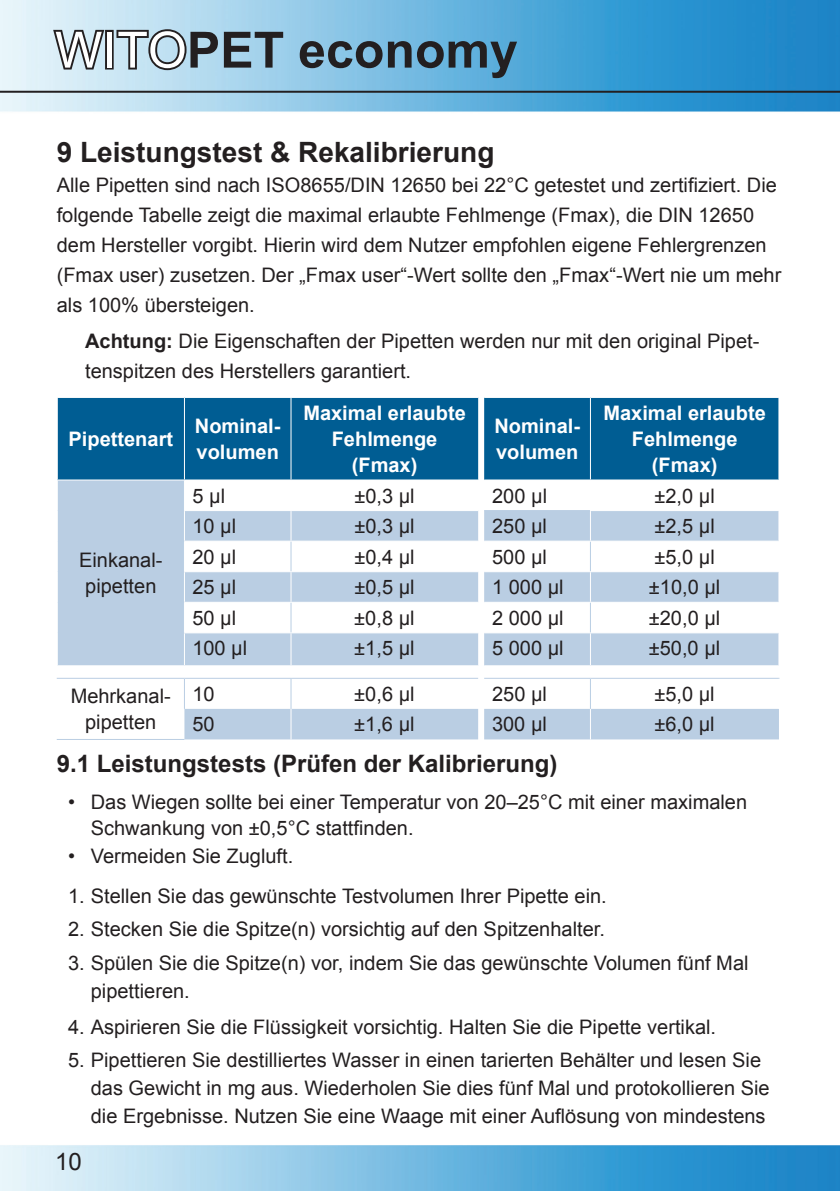
<style>
.page{position:relative;width:840px;height:1191px;background:#fff}
.page>*{position:absolute;margin:0;border:0;box-sizing:border-box;transform-origin:0 0}
.t1{font:700 50px "Arial";color:#231f20}
.t2{font:700 28px "Arial";color:#231f20}
.t3{font:700 24px "Arial";color:#231f20}
.t4{font:24px "Arial";color:#231f20}
.t5{font:20px/30px "Arial";color:#231f20}
.t6{font:700 20px/26px "Arial";color:#fff}
.s1{font-weight:400;color:#fff}
.s2{font-weight:700}
</style>
<div class="page">
<img style="left:0;top:0;width:839px;height:1191px">
<hr style="left:0;top:91px;width:839px;height:2px;background:#231f20">
<svg style="left:51px;top:18px;width:56px;height:67px"></svg>
<div style="left:105px;top:30px;width:9px;height:40px;border:4px solid #231f20"></div>
<svg style="left:114px;top:27px;width:75px;height:46px"></svg>
<div style="left:58px;top:397px;width:720px;height:83px;background:#005d93"></div>
<svg style="left:57px;top:480px;width:721px;height:259px;fill:#bacee3"></svg>
<hr style="left:57px;top:397px;width:127px;height:1px;background:#fff">
<hr style="left:57px;top:398px;width:1px;height:81px;background:#fff">
<hr style="left:184px;top:397px;width:107px;height:1px;background:#fff">
<hr style="left:184px;top:398px;width:1px;height:81px;background:#fff">
<hr style="left:291px;top:397px;width:187px;height:1px;background:#fff">
<hr style="left:290px;top:398px;width:1px;height:81px;background:#fff">
<hr style="left:484px;top:397px;width:106px;height:1px;background:#fff">
<hr style="left:590px;top:397px;width:189px;height:1px;background:#fff">
<hr style="left:589px;top:398px;width:1px;height:81px;background:#fff">
<hr style="left:778px;top:398px;width:1px;height:81px;background:#fff">
<hr style="left:57px;top:479px;width:127px;height:1px;background:#fff">
<hr style="left:57px;top:480px;width:1px;height:30px;background:#fff">
<hr style="left:184px;top:479px;width:107px;height:1px;background:#fff">
<hr style="left:184px;top:480px;width:1px;height:30px;background:#fff">
<hr style="left:291px;top:479px;width:187px;height:1px;background:#fff">
<hr style="left:290px;top:480px;width:1px;height:30px;background:#fff">
<hr style="left:484px;top:479px;width:106px;height:1px;background:#fff">
<hr style="left:590px;top:479px;width:189px;height:1px;background:#fff">
<hr style="left:589px;top:480px;width:1px;height:30px;background:#fff">
<hr style="left:778px;top:480px;width:1px;height:30px;background:#fff">
<hr style="left:57px;top:510px;width:1px;height:31px;background:#fff">
<hr style="left:184px;top:510px;width:107px;height:1px;background:#fff">
<svg style="left:184px;top:511px;width:1px;height:29px"></svg>
<hr style="left:291px;top:510px;width:187px;height:1px;background:#fff">
<svg style="left:290px;top:511px;width:1px;height:29px"></svg>
<hr style="left:589px;top:510px;width:190px;height:1px;background:#fff">
<svg style="left:589px;top:511px;width:1px;height:29px"></svg>
<svg style="left:778px;top:511px;width:1px;height:29px"></svg>
<hr style="left:57px;top:541px;width:1px;height:31px;background:#fff">
<hr style="left:57px;top:572px;width:1px;height:30px;background:#fff">
<hr style="left:184px;top:572px;width:1px;height:30px;background:#fff">
<hr style="left:290px;top:572px;width:1px;height:30px;background:#fff">
<hr style="left:589px;top:572px;width:1px;height:30px;background:#fff">
<hr style="left:778px;top:572px;width:1px;height:30px;background:#fff">
<hr style="left:57px;top:602px;width:1px;height:31px;background:#fff">
<hr style="left:57px;top:633px;width:1px;height:32px;background:#fff">
<hr style="left:184px;top:633px;width:1px;height:32px;background:#fff">
<hr style="left:290px;top:633px;width:1px;height:32px;background:#fff">
<hr style="left:589px;top:633px;width:1px;height:32px;background:#fff">
<hr style="left:778px;top:633px;width:1px;height:32px;background:#fff">
<hr style="left:184px;top:602px;width:107px;height:1px;background:#fff">
<svg style="left:184px;top:603px;width:1px;height:29px"></svg>
<hr style="left:291px;top:602px;width:187px;height:1px;background:#fff">
<hr style="left:590px;top:602px;width:189px;height:1px;background:#fff">
<svg style="left:778px;top:603px;width:1px;height:29px"></svg>
<hr style="left:184px;top:632px;width:107px;height:1px;background:#fff">
<hr style="left:291px;top:632px;width:187px;height:1px;background:#fff">
<hr style="left:590px;top:632px;width:189px;height:1px;background:#fff">
<svg style="left:290px;top:603px;width:1px;height:29px"></svg>
<hr style="left:484px;top:540px;width:106px;height:1px;background:#fff">
<hr style="left:484px;top:571px;width:106px;height:1px;background:#fff">
<hr style="left:484px;top:632px;width:106px;height:1px;background:#fff">
<hr style="left:589px;top:541px;width:1px;height:30px;background:#bacee3">
<hr style="left:484px;top:602px;width:106px;height:1px;background:#fff">
<hr style="left:57px;top:679px;width:1px;height:30px;background:#fff">
<hr style="left:57px;top:709px;width:1px;height:30px;background:#fff">
<svg style="left:589px;top:603px;width:1px;height:29px"></svg>
<hr style="left:57px;top:678px;width:127px;height:1px;background:#bacee3">
<hr style="left:57px;top:739px;width:127px;height:1px;background:#bacee3">
<hr style="left:184px;top:540px;width:107px;height:1px;background:#fff">
<hr style="left:184px;top:541px;width:1px;height:30px;background:#fff">
<hr style="left:291px;top:540px;width:187px;height:1px;background:#fff">
<hr style="left:590px;top:540px;width:189px;height:1px;background:#fff">
<hr style="left:778px;top:541px;width:1px;height:30px;background:#fff">
<hr style="left:184px;top:571px;width:107px;height:1px;background:#fff">
<hr style="left:291px;top:571px;width:187px;height:1px;background:#fff">
<hr style="left:590px;top:571px;width:189px;height:1px;background:#fff">
<hr style="left:290px;top:541px;width:1px;height:30px;background:#bacee3">
<hr style="left:484px;top:510px;width:105px;height:1px;background:#bacee3">
<hr style="left:57px;top:665px;width:127px;height:1px;background:#fff">
<hr style="left:184px;top:665px;width:107px;height:1px;background:#fff">
<hr style="left:291px;top:665px;width:187px;height:1px;background:#fff">
<hr style="left:590px;top:665px;width:189px;height:1px;background:#fff">
<hr style="left:290px;top:709px;width:1px;height:30px;background:#fff">
<hr style="left:589px;top:709px;width:1px;height:30px;background:#fff">
<hr style="left:484px;top:665px;width:106px;height:1px;background:#fff">
<hr style="left:184px;top:678px;width:107px;height:1px;background:#bacee3">
<hr style="left:184px;top:679px;width:1px;height:30px;background:#bacee3">
<hr style="left:291px;top:678px;width:187px;height:1px;background:#bacee3">
<hr style="left:290px;top:679px;width:1px;height:30px;background:#bacee3">
<hr style="left:484px;top:678px;width:106px;height:1px;background:#bacee3">
<hr style="left:590px;top:678px;width:189px;height:1px;background:#bacee3">
<hr style="left:589px;top:679px;width:1px;height:30px;background:#bacee3">
<hr style="left:778px;top:679px;width:1px;height:30px;background:#fff">
<h1 class="t1" style="left:55px;top:17px;width:464px"><span class="s1">WITO</span>PET economy</h1>
<h2 class="t2" style="left:57px;top:134px;width:439px">9 Leistungstest &amp; Rekalibrierung</h2>
<p class="t5" style="left:57px;top:170px;width:725px">Alle Pipetten sind nach ISO8655/DIN 12650 bei 22°C getestet und zertifiziert. Die folgende Tabelle zeigt die maximal erlaubte Fehlmenge (Fmax), die DIN 12650 dem Hersteller vorgibt. Hierin wird dem Nutzer empfohlen eigene Fehlergrenzen (Fmax user) zusetzen. Der „Fmax user“-Wert sollte den „Fmax“-Wert nie um mehr als 100% übersteigen.</p>
<p class="t5" style="left:85px;top:326px;width:675px"><span class="s2">Achtung:</span> Die Eigenschaften der Pipetten werden nur mit den original Pipet&shy;tenspitzen des Herstellers garantiert.</p>
<p class="t6" style="left:68px;top:426px;width:106px">Pipettenart</p>
<p class="t5" style="left:79px;top:547px;width:85px;line-height:26px;text-align:center">Einkanal&shy;pipetten</p>
<p class="t6" style="left:195px;top:413px;width:87px">Nominal&shy;volumen</p>
<p class="t6" style="left:303px;top:400px;width:164px;text-align:center">Maximal erlaubte<br>Fehlmenge (Fmax)</p>
<p class="t6" style="left:494px;top:413px;width:87px">Nominal&shy;volumen</p>
<p class="t6" style="left:603px;top:400px;width:164px;text-align:center">Maximal erlaubte<br>Fehlmenge (Fmax)</p>
<p class="t5" style="left:192px;top:481px;width:34px">5 µl</p>
<p class="t5" style="left:354px;top:481px;width:62px">±0,3 µl</p>
<p class="t5" style="left:492px;top:481px;width:56px">200 µl</p>
<p class="t5" style="left:654px;top:481px;width:62px">±2,0 µl</p>
<p class="t5" style="left:192px;top:511px;width:45px">10 µl</p>
<p class="t5" style="left:354px;top:511px;width:62px">±0,3 µl</p>
<p class="t5" style="left:492px;top:511px;width:56px">250 µl</p>
<p class="t5" style="left:654px;top:511px;width:62px">±2,5 µl</p>
<p class="t5" style="left:192px;top:542px;width:45px">20 µl</p>
<p class="t5" style="left:354px;top:542px;width:62px">±0,4 µl</p>
<p class="t5" style="left:492px;top:542px;width:56px">500 µl</p>
<p class="t5" style="left:654px;top:542px;width:62px">±5,0 µl</p>
<p class="t5" style="left:192px;top:572px;width:45px">25 µl</p>
<p class="t5" style="left:354px;top:572px;width:62px">±0,5 µl</p>
<p class="t5" style="left:492px;top:572px;width:73px">1 000 µl</p>
<p class="t5" style="left:648px;top:572px;width:73px">±10,0 µl</p>
<p class="t5" style="left:192px;top:603px;width:45px">50 µl</p>
<p class="t5" style="left:354px;top:603px;width:62px">±0,8 µl</p>
<p class="t5" style="left:492px;top:603px;width:73px">2 000 µl</p>
<p class="t5" style="left:648px;top:603px;width:73px">±20,0 µl</p>
<p class="t5" style="left:192px;top:633px;width:56px">100 µl</p>
<p class="t5" style="left:354px;top:633px;width:62px">±1,5 µl</p>
<p class="t5" style="left:492px;top:633px;width:73px">5 000 µl</p>
<p class="t5" style="left:648px;top:633px;width:73px">±50,0 µl</p>
<p class="t5" style="left:71px;top:683px;width:102px;line-height:26px;text-align:center">Mehrkanal&shy;pipetten</p>
<p class="t5" style="left:192px;top:679px;width:24px">10</p>
<p class="t5" style="left:354px;top:679px;width:62px">±0,6 µl</p>
<p class="t5" style="left:492px;top:679px;width:56px">250 µl</p>
<p class="t5" style="left:654px;top:679px;width:62px">±5,0 µl</p>
<p class="t5" style="left:192px;top:709px;width:24px">50</p>
<p class="t5" style="left:354px;top:709px;width:62px">±1,6 µl</p>
<p class="t5" style="left:492px;top:709px;width:56px">300 µl</p>
<p class="t5" style="left:654px;top:709px;width:62px">±6,0 µl</p>
<p class="t3" style="left:57px;top:747px;width:502px">9.1 Leistungstests (Prüfen der Kalibrierung)</p>
<p class="t5" style="left:91px;top:789px;width:657px;line-height:26px;text-indent:-23px">• Das Wiegen sollte bei einer Temperatur von 20–25°C mit einer maximalen<br>Schwankung von ±0,5°C stattfinden.</p>
<p class="t5" style="left:68px;top:841px;width:226px">• Vermeiden Sie Zugluft.</p>
<p class="t5" style="left:68px;top:881px;width:540px">1. Stellen Sie das gewünschte Testvolumen Ihrer Pipette ein.</p>
<p class="t5" style="left:68px;top:914px;width:538px">2. Stecken Sie die Spitze(n) vorsichtig auf den Spitzenhalter.</p>
<p class="t5" style="left:91px;top:949px;width:659px;line-height:28px;text-indent:-23px">3. Spülen Sie die Spitze(n) vor, indem Sie das gewünschte Volumen fünf Mal pipettieren.</p>
<p class="t5" style="left:68px;top:1012px;width:649px">4. Aspirieren Sie die Flüssigkeit vorsichtig. Halten Sie die Pipette vertikal.</p>
<p class="t5" style="left:91px;top:1046px;width:680px;line-height:28px;text-indent:-23px">5. Pipettieren Sie destilliertes Wasser in einen tarierten Behälter und lesen Sie das Gewicht in mg aus. Wiederholen Sie dies fünf Mal und protokollieren Sie die Ergebnisse. Nutzen Sie eine Waage mit einer Auflösung von mindestens</p>
<p class="t4" style="left:55px;top:1145px;width:28px">10</p>
</div>
